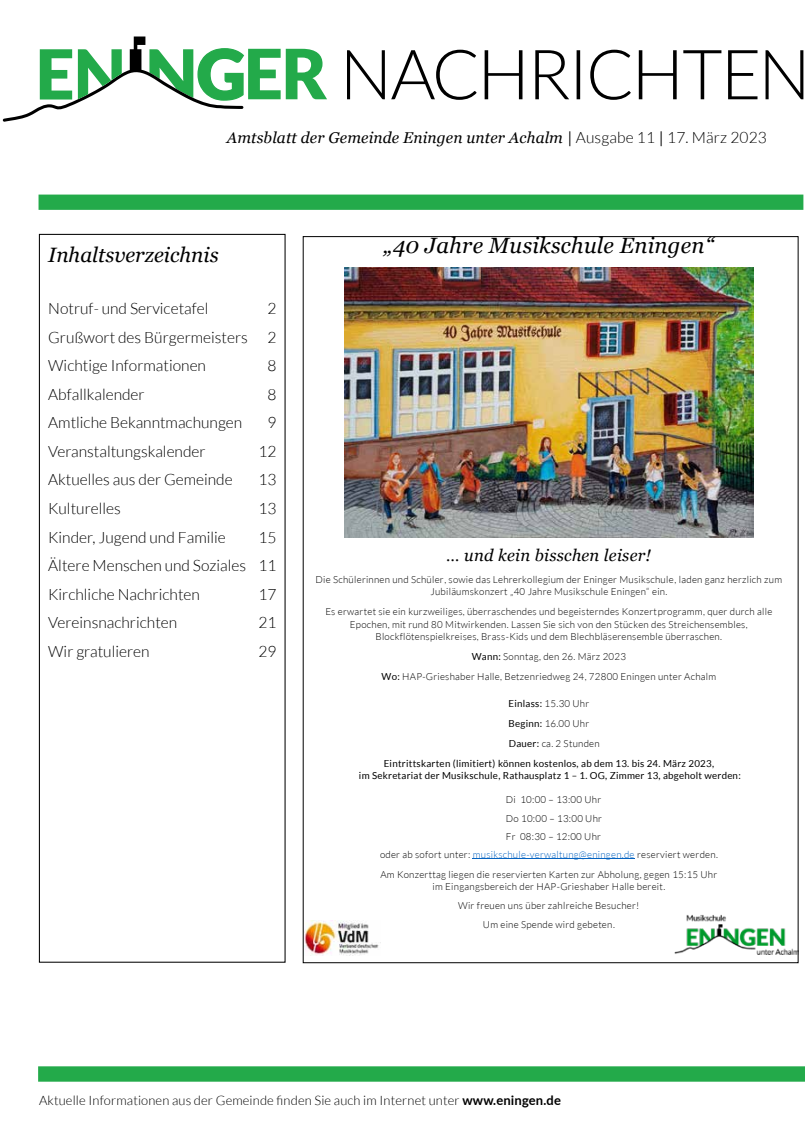
<style>
.page{position:relative;width:805px;height:1135px;background:#fff}
.page>*{position:absolute;margin:0;border:0;box-sizing:border-box;transform-origin:0 0}
.t1{font:italic 22.12px "Georgia";letter-spacing:.01em;color:#000}
.t2{font:italic 20.75px "Georgia";color:#000}
.t3{font:italic 16.62px "Georgia";letter-spacing:.015em;color:#000}
.t4{font:300 15.62px/28.5px "Lato";color:#000;text-align:justify}
.t5{font:italic 15.62px "Georgia";letter-spacing:.01em;color:#000}
.t6{font:300 13px "Lato";letter-spacing:.01em;color:#000}
.t7{font:300 9.75px/12.5px "Lato";letter-spacing:.025em;color:#000;text-align:center}
.t8{font:9.75px "Lato";letter-spacing:.025em;color:#000}
.s1{font-family:"Lato";font-weight:300;font-style:normal}
.s2{font-weight:400}
.s3{font-weight:300}
.s4{color:#0563c1}
.s5{font-weight:700}
</style>
<div class="page">
<svg style="left:3px;top:36px;width:324px;height:86px"></svg>
<svg style="left:347px;top:50px;width:456px;height:50px"></svg>
<svg style="left:38px;top:194px;width:765px;height:16px"></svg>
<div style="left:38px;top:1066px;width:766px;height:15px;background:#23aa4a"></div>
<div style="left:39px;top:234px;width:246px;height:728px;border:1px solid #000"></div>
<hr style="left:473px;top:858px;width:161px;height:1px;background:#0563c1">
<img style="left:344px;top:267px;width:409px;height:270px">
<img style="left:305px;top:920px;width:74px;height:35px">
<img style="left:674px;top:914px;width:122px;height:40px">
<h3 class="t5" style="left:227px;top:128px;width:541px">Amtsblatt der Gemeinde Eningen unter Achalm | <span class="s1">Ausgabe 11</span> | <span class="s1">17. März 2023</span></h3>
<h2 class="t2" style="left:48px;top:242px;width:172px">Inhaltsverzeichnis</h2>
<h3 class="t4" style="left:48px;top:294px;width:162px">Notruf- und Servicetafel</h3>
<h3 class="t4" style="left:267px;top:294px;width:11px">2</h3>
<h3 class="t4" style="left:48px;top:323px;width:201px">Grußwort des Bürgermeisters</h3>
<h3 class="t4" style="left:267px;top:323px;width:11px">2</h3>
<h3 class="t4" style="left:48px;top:351px;width:159px">Wichtige Informationen</h3>
<h3 class="t4" style="left:267px;top:351px;width:11px">8</h3>
<h3 class="t4" style="left:48px;top:380px;width:98px">Abfallkalender</h3>
<h3 class="t4" style="left:267px;top:380px;width:11px">8</h3>
<h3 class="t4" style="left:48px;top:408px;width:195px">Amtliche Bekanntmachungen</h3>
<h3 class="t4" style="left:267px;top:408px;width:11px">9</h3>
<h3 class="t4" style="left:48px;top:437px;width:159px">Veranstaltungskalender</h3>
<h3 class="t4" style="left:258px;top:437px;width:20px">12</h3>
<h3 class="t4" style="left:48px;top:465px;width:186px">Aktuelles aus der Gemeinde</h3>
<h3 class="t4" style="left:258px;top:465px;width:20px">13</h3>
<h3 class="t4" style="left:48px;top:494px;width:74px">Kulturelles</h3>
<h3 class="t4" style="left:258px;top:494px;width:20px">13</h3>
<h3 class="t4" style="left:48px;top:523px;width:179px">Kinder, Jugend und Familie</h3>
<h3 class="t4" style="left:48px;top:523px;width:230px;text-indent:210px">15<br>Ältere Menschen und Soziales 11<br>Kirchliche Nachrichten</h3>
<h3 class="t4" style="left:258px;top:580px;width:20px">17</h3>
<h3 class="t4" style="left:48px;top:608px;width:130px">Vereinsnachrichten</h3>
<h3 class="t4" style="left:258px;top:608px;width:20px">21</h3>
<h3 class="t4" style="left:48px;top:637px;width:103px">Wir gratulieren</h3>
<h3 class="t4" style="left:258px;top:637px;width:20px">29</h3>
<h1 class="t1" style="left:384px;top:232px;width:331px">„40 Jahre Musikschule Eningen“</h1>
<h3 class="t3" style="left:446px;top:545px;width:206px">… und kein bisschen leiser!</h3>
<p class="t7" style="left:315px;top:573px;width:468px">Die Schülerinnen und Schüler, sowie das Lehrerkollegium der Eninger Musikschule, laden ganz herzlich zum<br>Jubiläumskonzert „40 Jahre Musikschule Eningen“ ein.</p>
<p class="t7" style="left:325px;top:605px;width:448px">Es erwartet sie ein kurzweiliges, überraschendes und begeisterndes Konzertprogramm, quer durch alle<br>Epochen, mit rund 80 Mitwirkenden. Lassen Sie sich von den Stücken des Streichensembles,<br>Blockflötenspielkreises, Brass-Kids und dem Blechbläserensemble überraschen.</p>
<p class="t7" style="left:381px;top:647px;width:336px;line-height:19.9px"><span class="s2">Wann:</span> Sonntag, den 26. März 2023<br><span class="s2">Wo:</span> HAP-Grieshaber Halle, Betzenriedweg 24, 72800 Eningen unter Achalm</p>
<p class="t8" style="left:508px;top:698px;width:82px">Einlass: <span class="s3">15.30 Uhr</span></p>
<p class="t7" style="left:508px;top:717px;width:82px"><span class="s2">Beginn:</span> 16.00 Uhr</p>
<p class="t7" style="left:508px;top:737px;width:92px"><span class="s2">Dauer:</span> ca. 2 Stunden</p>
<p class="t8" style="left:383px;top:758px;width:332px">Eintrittskarten (limitiert) können kostenlos, ab dem 13. bis 24. März 2023,</p>
<p class="t8" style="left:359px;top:770px;width:383px">im Sekretariat der Musikschule, Rathausplatz 1 – 1. OG, Zimmer 13, abgeholt werden:</p>
<p class="t7" style="left:505px;top:793px;width:97px">Di 10:00 – 13:00 Uhr</p>
<p class="t7" style="left:505px;top:812px;width:98px">Do 10:00 – 13:00 Uhr</p>
<p class="t7" style="left:506px;top:830px;width:97px">Fr 08:30 – 12:00 Uhr</p>
<p class="t7" style="left:380px;top:848px;width:339px">oder ab sofort unter: <span class="s4">musikschule-verwaltung@eningen.de</span> reserviert werden.</p>
<p class="t7" style="left:380px;top:867px;width:338px">Am Konzerttag liegen die reservierten Karten zur Abholung, gegen 15:15 Uhr im Eingangsbereich der HAP-Grieshaber Halle bereit.</p>
<p class="t7" style="left:458px;top:895px;width:182px;line-height:19.9px">Wir freuen uns über zahlreiche Besucher!<br>Um eine Spende wird gebeten.</p>
<h3 class="t6" style="left:39px;top:1093px;width:523px">Aktuelle Informationen aus der Gemeinde finden Sie auch im Internet unter <span class="s5">www.eningen.de</span></h3>
</div>
